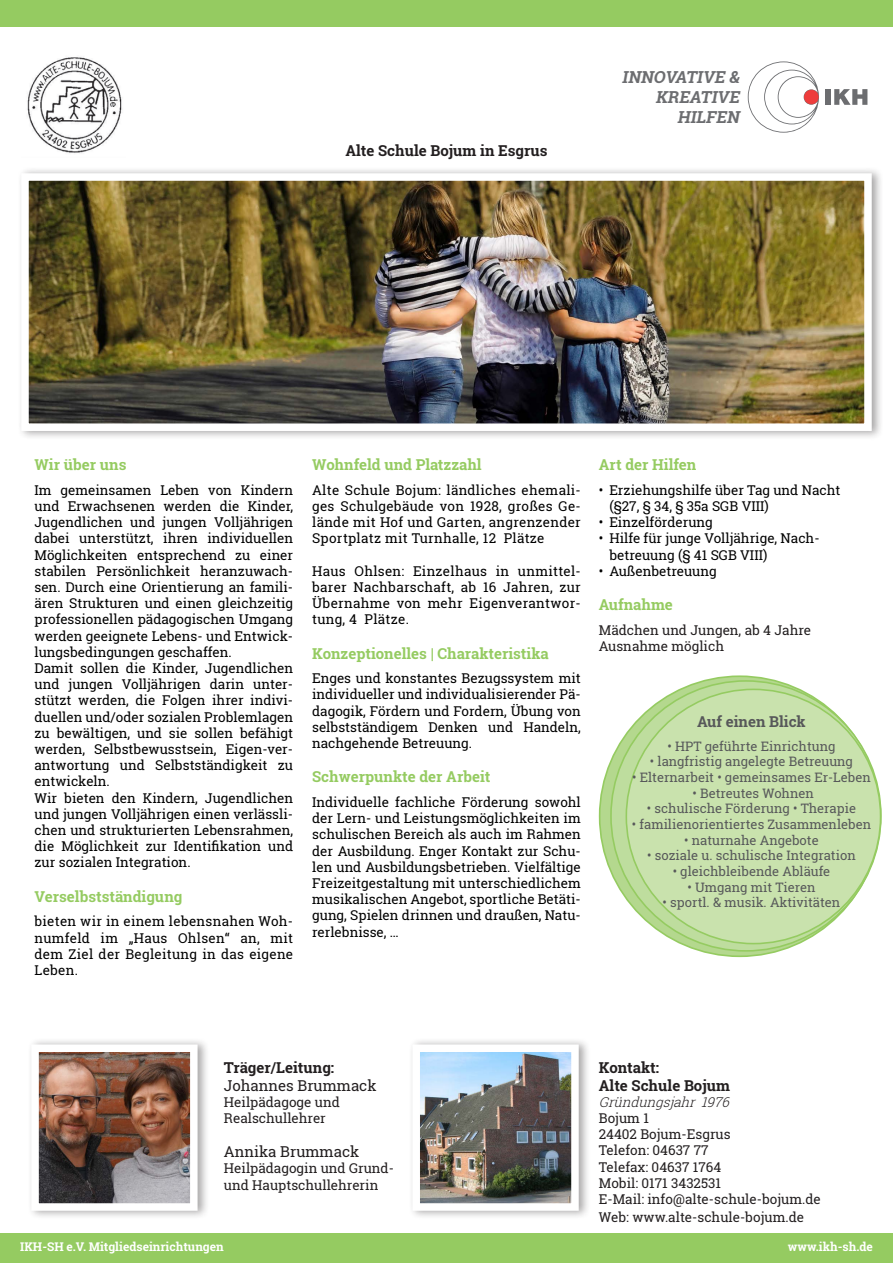
<style>
.page{position:relative;width:893px;height:1263px;background:#fff}
.page>*{position:absolute;margin:0;border:0;box-sizing:border-box;transform-origin:0 0}
.t1{font:italic 700 16.5px "Roboto Slab";color:#6c6d70}
.t2{font:700 15px "Roboto Slab";color:#95cb61}
.t3{font:700 15px "Roboto Slab";color:#231f20}
.t4{font:15px "Roboto Slab";color:#231f20}
.t5{font:700 15px "Roboto Slab";color:#57585a}
.t6{font:13.5px/16.2px "Roboto Slab";color:#000001;text-align:justify}
.t7{font:13.5px/16.2px "Roboto Slab";color:#231f20}
.t8{font:italic 300 13.5px "Roboto Slab";color:#231f20}
.t9{font:13.05px "Roboto Slab";color:#57585a}
.t10{font:700 12px "Roboto Slab";color:#fff}
</style>
<div class="page">
<svg style="left:600px;top:676px;width:280px;height:280px;background:#add584"></svg>
<svg style="left:611px;top:681px;width:270px;height:270px;background:#b6d993"></svg>
<div style="left:626px;top:689px;width:254px;height:255px;background:#c9e2ad;border-radius:50%"></div>
<div style="left:27px;top:1037px;width:183px;height:183px;background:#231f20;opacity:.4"></div>
<img style="left:40px;top:1053px;width:149px;height:149px">
<div style="left:31px;top:1044px;width:167px;height:167px;border:8px solid #fff"></div>
<div style="left:17px;top:166px;width:867px;height:275px;background:#231f20;opacity:.4"></div>
<img style="left:30px;top:182px;width:833px;height:240px">
<div style="left:21px;top:173px;width:851px;height:258px;border:8px solid #fff"></div>
<div style="left:408px;top:1037px;width:183px;height:183px;background:#231f20;opacity:.4"></div>
<img style="left:421px;top:1053px;width:149px;height:149px">
<div style="left:412px;top:1044px;width:167px;height:167px;border:8px solid #fff"></div>
<img style="left:27px;top:57px;width:95px;height:96px">
<div style="left:0;top:1233px;width:893px;height:30px;background:#95cb61"></div>
<div style="left:0;top:0;width:893px;height:26px;background:#95cb61"></div>
<svg style="left:748px;top:61px;width:71px;height:72px"></svg>
<div style="left:826px;top:89px;width:5px;height:16px;background:#6c6d70"></div>
<svg style="left:834px;top:89px;width:33px;height:16px"></svg>
<p class="t3" style="left:345px;top:140px;width:204px">Alte Schule Bojum in Esgrus</p>
<p class="t1" style="left:622px;top:66px;width:123px">INNOVATIVE &amp;</p>
<p class="t1" style="left:655px;top:86px;width:89px">KREATIVE</p>
<p class="t1" style="left:677px;top:105px;width:67px">HILFEN</p>
<p class="t2" style="left:35px;top:454px;width:93px">Wir über uns</p>
<p class="t6" style="left:35px;top:482px;width:260px">Im gemeinsamen Leben von Kindern und Erwachsenen werden die Kinder, Jugendlichen und jungen Volljährigen dabei unterstützt, ihren individuellen Möglichkeiten entsprechend zu einer stabilen Persönlichkeit heranzuwach&shy;sen. Durch eine Orientierung an famili&shy;ären Strukturen und einen gleichzeitig professionellen pädagogischen Umgang werden geeignete Lebens- und Entwick&shy;lungsbedingungen geschaffen.</p>
<p class="t6" style="left:35px;top:660px;width:260px">Damit sollen die Kinder, Jugendlichen und jungen Volljährigen darin unter&shy;stützt werden, die Folgen ihrer indivi&shy;duellen und/oder sozialen Problemlagen zu bewältigen, und sie sollen befähigt werden, Selbstbewusstsein, Eigen-ver&shy;antwortung und Selbstständigkeit zu entwickeln.</p>
<p class="t6" style="left:35px;top:789px;width:260px">Wir bieten den Kindern, Jugendlichen und jungen Volljährigen einen verlässli&shy;chen und strukturierten Lebensrahmen, die Möglichkeit zur Identifikation und zur sozialen Integration.</p>
<p class="t2" style="left:35px;top:886px;width:149px">Verselbstständigung</p>
<p class="t6" style="left:35px;top:913px;width:260px">bieten wir in einem lebensnahen Woh&shy;numfeld im „Haus Ohlsen“ an, mit dem Ziel der Begleitung in das eigene Leben.</p>
<p class="t2" style="left:312px;top:454px;width:171px">Wohnfeld und Platzzahl</p>
<p class="t6" style="left:312px;top:482px;width:270px">Alte Schule Bojum: ländliches ehemali&shy;ges Schulgebäude von 1928, großes Ge&shy;lände mit Hof und Garten, angrenzender Sportplatz mit Turnhalle, 12 Plätze</p>
<p class="t6" style="left:312px;top:563px;width:270px">Haus Ohlsen: Einzelhaus in unmittel&shy;barer Nachbarschaft, ab 16 Jahren, zur Übernahme von mehr Eigenverantwor&shy;tung, 4 Plätze.</p>
<p class="t2" style="left:312px;top:643px;width:238px">Konzeptionelles | Charakteristika</p>
<p class="t6" style="left:312px;top:670px;width:270px">Enges und konstantes Bezugssystem mit individueller und individualisierender Pä&shy;dagogik, Fördern und Fordern, Übung von selbstständigem Denken und Handeln, nachgehende Betreuung.</p>
<p class="t2" style="left:312px;top:766px;width:180px">Schwerpunkte der Arbeit</p>
<p class="t6" style="left:312px;top:794px;width:270px">Individuelle fachliche Förderung sowohl der Lern- und Leistungsmöglichkeiten im schulischen Bereich als auch im Rahmen der Ausbildung. Enger Kontakt zur Schu&shy;len und Ausbildungsbetrieben. Vielfältige Freizeitgestaltung mit unterschiedlichem musikalischen Angebot, sportliche Betäti&shy;gung, Spielen drinnen und draußen, Natu&shy;rerlebnisse, …</p>
<p class="t2" style="left:599px;top:454px;width:99px">Art der Hilfen</p>
<p class="t6" style="left:609px;top:482px;width:233px;text-indent:-11px">• Erziehungshilfe über Tag und Nacht (§27, § 34, § 35a SGB VIII)</p>
<p class="t6" style="left:599px;top:514px;width:116px">• Einzelförderung</p>
<p class="t6" style="left:609px;top:530px;width:212px;text-indent:-11px">• Hilfe für junge Volljährige, Nach&shy;betreuung (§ 41 SGB VIII)</p>
<p class="t6" style="left:599px;top:563px;width:119px">• Außenbetreuung</p>
<p class="t2" style="left:599px;top:594px;width:76px">Aufnahme</p>
<p class="t7" style="left:599px;top:621px;width:214px">Mädchen und Jungen, ab 4 Jahre<br>Ausnahme möglich</p>
<p class="t5" style="left:697px;top:711px;width:110px">Auf einen Blick</p>
<p class="t9" style="left:667px;top:737px;width:169px">• HPT geführte Einrichtung</p>
<p class="t9" style="left:650px;top:753px;width:205px">• langfristig angelegte Betreuung</p>
<p class="t9" style="left:632px;top:768px;width:240px">• Elternarbeit • gemeinsames Er-Leben</p>
<p class="t9" style="left:692px;top:784px;width:123px">• Betreutes Wohnen</p>
<p class="t9" style="left:647px;top:800px;width:211px">• schulische Förderung • Therapie</p>
<p class="t9" style="left:632px;top:815px;width:241px">• familienorientiertes Zusammenleben</p>
<p class="t9" style="left:684px;top:831px;width:136px">• naturnahe Angebote</p>
<p class="t9" style="left:647px;top:847px;width:210px">• soziale u. schulische Integration</p>
<p class="t9" style="left:673px;top:862px;width:159px">• gleichbleibende Abläufe</p>
<p class="t9" style="left:687px;top:878px;width:130px">• Umgang mit Tieren</p>
<p class="t9" style="left:663px;top:894px;width:179px">• sportl. &amp; musik. Aktivitäten</p>
<p class="t3" style="left:224px;top:1057px;width:112px">Träger/Leitung:</p>
<p class="t4" style="left:224px;top:1075px;width:154px">Johannes Brummack</p>
<p class="t7" style="left:224px;top:1094px;width:117px">Heilpädagoge und</p>
<p class="t7" style="left:224px;top:1110px;width:103px">Realschullehrer</p>
<p class="t4" style="left:224px;top:1141px;width:137px">Annika Brummack</p>
<p class="t7" style="left:224px;top:1160px;width:171px">Heilpädagogin und Grund-</p>
<p class="t7" style="left:224px;top:1176px;width:156px">und Hauptschullehrerin</p>
<p class="t3" style="left:599px;top:1057px;width:62px">Kontakt:</p>
<p class="t3" style="left:599px;top:1075px;width:133px">Alte Schule Bojum</p>
<p class="t8" style="left:599px;top:1093px;width:136px">Gründungsjahr 1976</p>
<p class="t7" style="left:599px;top:1110px;width:52px">Bojum 1</p>
<p class="t7" style="left:599px;top:1126px;width:133px">24402 Bojum-Esgrus</p>
<p class="t7" style="left:599px;top:1142px;width:124px">Telefon: 04637 77<br>Telefax: 04637 1764</p>
<p class="t7" style="left:599px;top:1175px;width:124px">Mobil: 0171 3432531</p>
<p class="t7" style="left:599px;top:1191px;width:223px">E-Mail: info@alte-schule-bojum.de</p>
<p class="t7" style="left:599px;top:1209px;width:207px">Web: www.alte-schule-bojum.de</p>
<p class="t10" style="left:20px;top:1238px;width:205px">IKH-SH e.V. Mitgliedseinrichtungen</p>
<p class="t10" style="left:788px;top:1238px;width:87px">www.ikh-sh.de</p>
</div>
